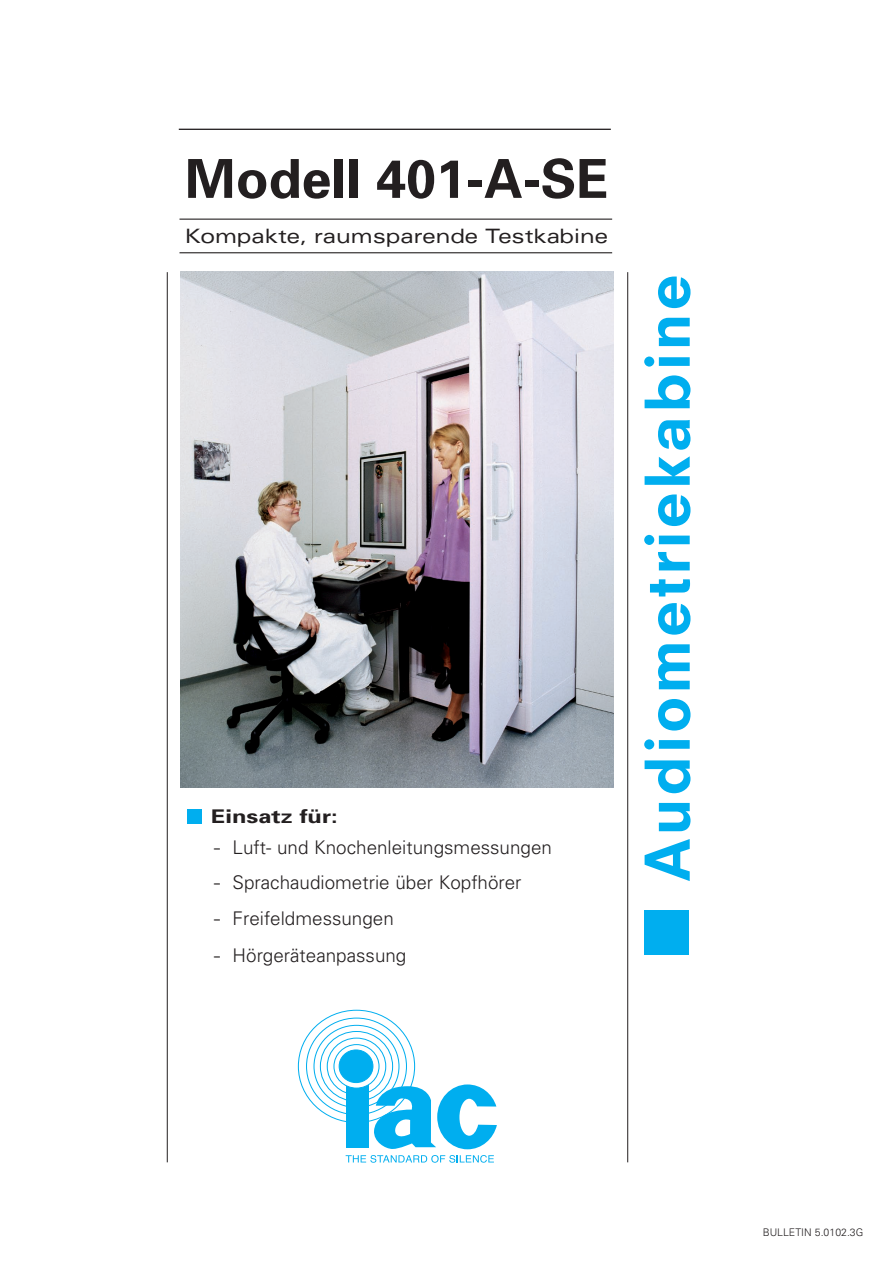
<style>
.page{position:relative;width:893px;height:1263px;background:#fff}
.page>*{position:absolute;margin:0;border:0;box-sizing:border-box;transform-origin:0 0}
.t1{font:800 60px "Neuzeit S";letter-spacing:.05em;color:#00aeef}
.t2{font:700 53.7px "Univers";color:#231f20}
.t3{font:expanded 19.8px "Univers";color:#231f20}
.t4{font:300 18.9px "Univers";color:#231f20;scale:1.25 1}
.t5{font:700 18.9px "Univers";color:#231f20;scale:1.25 1}
.t6{font:300 10.5px "Univers";color:#231f20}
</style>
<div class="page">
<svg style="left:346px;top:1155px;width:148px;height:8px"></svg>
<svg style="left:297px;top:1009px;width:200px;height:140px"></svg>
<svg style="left:334px;top:1044px;width:45px;height:44px"></svg>
<div style="left:333px;top:1044px;width:46px;height:44px;border:1px solid #00aeef;border-radius:50%"></div>
<div style="left:339px;top:1050px;width:34px;height:32px;background:#00aeef;border-radius:50%"></div>
<div style="left:339px;top:1049px;width:34px;height:34px;border:1px solid #00aeef;border-radius:50%"></div>
<img style="left:180px;top:272px;width:434px;height:515px">
<hr style="left:179px;top:219px;width:433px;height:1px;background:#231f20">
<hr style="left:179px;top:252px;width:433px;height:1px;background:#231f20">
<hr style="left:179px;top:129px;width:432px;height:1px;background:#231f20">
<div style="left:187px;top:809px;width:15px;height:15px;background:#00aeef"></div>
<hr style="left:627px;top:272px;width:1px;height:890px;background:#231f20">
<hr style="left:167px;top:272px;width:1px;height:890px;background:#231f20">
<div style="left:644px;top:910px;width:45px;height:45px;background:#00aeef"></div>
<p class="t2" style="left:185px;top:146px;width:426px">Modell 401-A-SE</p>
<p class="t3" style="left:185px;top:224px;width:424px">Kompakte, raumsparende Testkabine</p>
<p class="t5" style="left:211px;top:805px;width:103px">Einsatz für:</p>
<p class="t4" style="left:214px;top:835px;width:272px">- Luft- und Knochenleitungsmessungen</p>
<p class="t4" style="left:214px;top:871px;width:248px">- Sprachaudiometrie über Kopfhörer</p>
<p class="t4" style="left:214px;top:907px;width:146px">- Freifeldmessungen</p>
<p class="t4" style="left:214px;top:944px;width:156px">- Hörgeräteanpassung</p>
<p class="t1" style="left:631px;top:882px;width:609px;rotate:-90deg">Audiometriekabine</p>
<p class="t6" style="left:763px;top:1225px;width:102px">BULLETIN 5.0102.3G</p>
</div>
